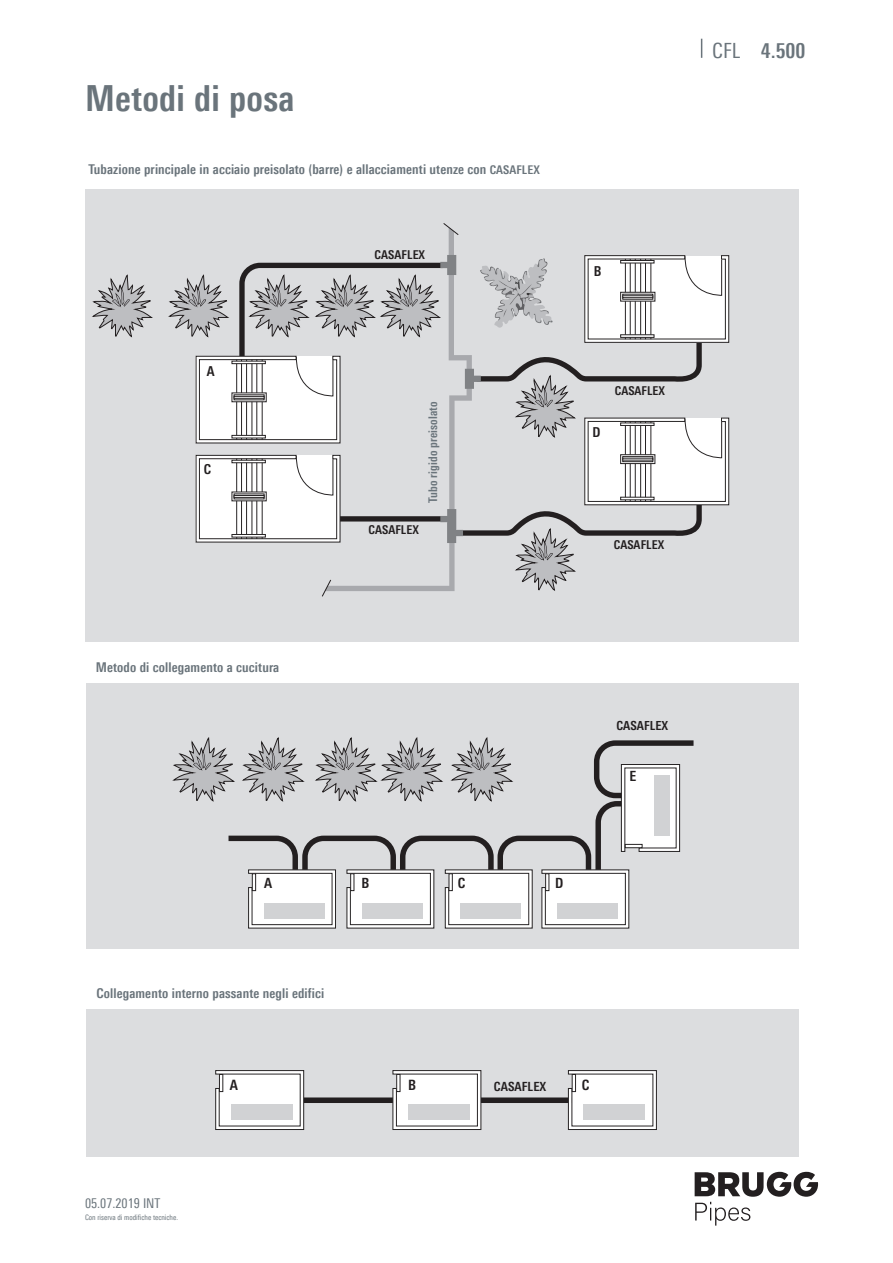
<style>
.page{position:relative;width:893px;height:1263px;background:#fff}
.page>*{position:absolute;margin:0;border:0;box-sizing:border-box;transform-origin:0 0}
.Titel{font:700 36px "Linotype Univers 620 Cn";letter-spacing:.01em;color:#6a747b}
.Pagina_Text{font:700 21px "Linotype Univers 620 Cn";color:#6a747b}
.t1{font:21px "Linotype Univers 420 Cn";color:#6a747b}
.t2{font:700 14.25px "Linotype Univers 620 Cn";color:#231f20}
.t3{font:700 14.1px "Linotype Univers 620 Cn";color:#231f20}
.t4{font:700 13.65px "Linotype Univers 620 Cn";color:#231f20}
.Grundtext{font:700 13.5px "Linotype Univers 620 Cn";letter-spacing:.01em;color:#6a747b}
.t5{font:13.5px "Linotype Univers 420 Cn";color:#6a747b}
.t6{font:700 12.6px "Linotype Univers 620 Cn";letter-spacing:.01em;color:#231f20}
.t7{font:700 12.45px "Linotype Univers 620 Cn";letter-spacing:.01em;color:#231f20}
.t8{font:700 12.15px "Linotype Univers 620 Cn";letter-spacing:.01em;color:#231f20}
.Grundtext-2{font:700 12px "Linotype Univers 620 Cn";letter-spacing:.01em;color:#6a747b}
.t9{font:7.5px "Linotype Univers 420 Cn";color:#6a747b}
.s1{font-size:12px}
.s2{font-size:14.1px}
</style>
<div class="page">
<svg style="left:701px;top:39px;width:1px;height:19px"></svg>
<svg style="left:695px;top:1172px;width:123px;height:53px"></svg>
<div style="left:85px;top:189px;width:713px;height:452px;background:#dcdddf"></div>
<svg style="left:237px;top:262px;width:467px;height:274px"></svg>
<svg style="left:480px;top:258px;width:73px;height:70px"></svg>
<svg style="left:169px;top:275px;width:60px;height:62px"></svg>
<svg style="left:249px;top:275px;width:60px;height:62px"></svg>
<svg style="left:515px;top:375px;width:60px;height:62px"></svg>
<svg style="left:515px;top:528px;width:60px;height:63px"></svg>
<svg style="left:92px;top:275px;width:60px;height:62px"></svg>
<svg style="left:196px;top:356px;width:125px;height:87px;background:#eae9e9"></svg>
<div style="left:232px;top:361px;width:34px;height:3px;background:#fff;border:1px solid #272425"></div>
<div style="left:232px;top:435px;width:34px;height:3px;background:#fff;border:1px solid #272425"></div>
<svg style="left:232px;top:393px;width:34px;height:9px"></svg>
<svg style="left:234px;top:395px;width:30px;height:5px"></svg>
<div style="left:234px;top:396px;width:30px;height:2px;background:#fff;border:1px solid #272425"></div>
<svg style="left:196px;top:455px;width:125px;height:87px;background:#eae9e9"></svg>
<div style="left:232px;top:460px;width:34px;height:3px;background:#fff;border:1px solid #272425"></div>
<div style="left:232px;top:534px;width:34px;height:3px;background:#fff;border:1px solid #272425"></div>
<svg style="left:232px;top:492px;width:34px;height:9px"></svg>
<svg style="left:234px;top:494px;width:30px;height:5px"></svg>
<div style="left:234px;top:495px;width:30px;height:3px;background:#fff;border:1px solid #272425"></div>
<svg style="left:584px;top:418px;width:145px;height:87px;background:#e8e8e8"></svg>
<div style="left:620px;top:423px;width:34px;height:3px;background:#fff;border:1px solid #272425"></div>
<div style="left:620px;top:497px;width:34px;height:3px;background:#fff;border:1px solid #272425"></div>
<svg style="left:620px;top:454px;width:35px;height:10px"></svg>
<svg style="left:622px;top:456px;width:31px;height:6px"></svg>
<hr style="left:622px;top:458px;width:31px;height:2px;background:#fff">
<svg style="left:584px;top:255px;width:145px;height:88px;background:#e7e6e6"></svg>
<div style="left:620px;top:260px;width:34px;height:3px;background:#fff;border:1px solid #272425"></div>
<svg style="left:620px;top:334px;width:34px;height:4px"></svg>
<svg style="left:620px;top:292px;width:35px;height:9px"></svg>
<svg style="left:622px;top:294px;width:31px;height:5px"></svg>
<div style="left:622px;top:295px;width:31px;height:3px;background:#fff;border:1px solid #272425"></div>
<svg style="left:459px;top:262px;width:13px;height:274px"></svg>
<svg style="left:315px;top:262px;width:6px;height:75px"></svg>
<svg style="left:465px;top:369px;width:16px;height:20px"></svg>
<svg style="left:459px;top:509px;width:4px;height:28px"></svg>
<svg style="left:321px;top:223px;width:138px;height:374px"></svg>
<div style="left:86px;top:683px;width:712px;height:266px;background:#dcdddf"></div>
<svg style="left:248px;top:875px;width:88px;height:53px;background:#ebebeb"></svg>
<svg style="left:252px;top:875px;width:4px;height:16px"></svg>
<div style="left:264px;top:903px;width:60px;height:15px;background:#d1d2d4"></div>
<svg style="left:346px;top:875px;width:88px;height:53px;background:#ececec"></svg>
<svg style="left:350px;top:875px;width:4px;height:16px"></svg>
<div style="left:362px;top:903px;width:61px;height:15px;background:#d1d2d4"></div>
<svg style="left:445px;top:875px;width:88px;height:53px;background:#ecebec"></svg>
<svg style="left:449px;top:875px;width:4px;height:16px"></svg>
<div style="left:461px;top:903px;width:60px;height:15px;background:#d1d2d4"></div>
<svg style="left:541px;top:875px;width:88px;height:53px;background:#ececec"></svg>
<svg style="left:545px;top:875px;width:4px;height:16px"></svg>
<div style="left:557px;top:903px;width:60px;height:15px;background:#d1d2d4"></div>
<svg style="left:228px;top:740px;width:466px;height:135px"></svg>
<svg style="left:173px;top:737px;width:62px;height:64px"></svg>
<svg style="left:242px;top:737px;width:62px;height:64px"></svg>
<svg style="left:315px;top:737px;width:128px;height:64px"></svg>
<svg style="left:451px;top:737px;width:62px;height:64px"></svg>
<div style="left:86px;top:1009px;width:713px;height:148px;background:#dcdddf"></div>
<div style="left:294px;top:1097px;width:287px;height:6px;background:#231f20"></div>
<svg style="left:215px;top:1070px;width:89px;height:60px;background:#e3e2e3"></svg>
<svg style="left:219px;top:1074px;width:4px;height:18px"></svg>
<div style="left:231px;top:1104px;width:61px;height:15px;background:#d1d2d4"></div>
<svg style="left:392px;top:1070px;width:89px;height:60px;background:#e3e3e3"></svg>
<svg style="left:396px;top:1074px;width:4px;height:18px"></svg>
<div style="left:408px;top:1104px;width:61px;height:15px;background:#d1d2d4"></div>
<svg style="left:568px;top:1070px;width:89px;height:60px;background:#e2e2e2"></svg>
<svg style="left:572px;top:1074px;width:4px;height:18px"></svg>
<div style="left:584px;top:1104px;width:61px;height:15px;background:#d1d2d4"></div>
<p class="Titel" style="left:85px;top:77px;width:211px">Metodi di posa</p>
<p class="Grundtext" style="left:89px;top:161px;width:453px">Tubazione principale in acciaio preisolato (barre) e allacciamenti utenze con <span class="s1">CASAFLEX</span></p>
<p class="t4" style="left:207px;top:363px;width:9px">A</p>
<p class="t4" style="left:204px;top:461px;width:9px">C</p>
<p class="t8" style="left:375px;top:247px;width:52px">CASAFLEX</p>
<p class="t8" style="left:368px;top:522px;width:52px">CASAFLEX</p>
<p class="Grundtext-2" style="left:426px;top:503px;width:103px;rotate:-90deg">Tubo rigido preisolato</p>
<h2 class="t1" style="left:712px;top:38px;width:30px">CFL</h2>
<p class="Pagina_Text" style="left:761px;top:38px;width:46px">4.500</p>
<p class="t4" style="left:594px;top:263px;width:9px">B</p>
<p class="t4" style="left:592px;top:424px;width:9px">D</p>
<p class="t8" style="left:615px;top:383px;width:52px">CASAFLEX</p>
<p class="t2" style="left:620px;top:387px;width:10px">D</p>
<p class="t8" style="left:614px;top:537px;width:52px">CASAFLEX</p>
<p class="Grundtext" style="left:96px;top:659px;width:185px">Metodo di collegamento a cucitura</p>
<p class="t4" style="left:252px;top:875px;width:22px">A <span class="s2">A</span></p>
<p class="t7" style="left:616px;top:719px;width:53px">CASAFLEX</p>
<p class="t8" style="left:595px;top:723px;width:52px">CASAFLEX</p>
<p class="t3" style="left:630px;top:768px;width:8px">E</p>
<p class="t3" style="left:458px;top:874px;width:9px">C</p>
<p class="t3" style="left:361px;top:874px;width:9px">B</p>
<p class="t3" style="left:555px;top:874px;width:10px">D</p>
<p class="Grundtext" style="left:96px;top:985px;width:229px">Collegamento interno passante negli edifici</p>
<p class="t5" style="left:85px;top:1195px;width:77px">05.07.2019 INT</p>
<p class="t9" style="left:85px;top:1213px;width:95px">Con riserva di modifiche tecniche.</p>
<p class="t2" style="left:230px;top:1076px;width:10px">A</p>
<p class="t2" style="left:582px;top:1076px;width:9px">C</p>
<p class="t2" style="left:408px;top:1076px;width:9px">B</p>
<p class="t6" style="left:494px;top:1079px;width:54px">CASAFLEX</p>
</div>
